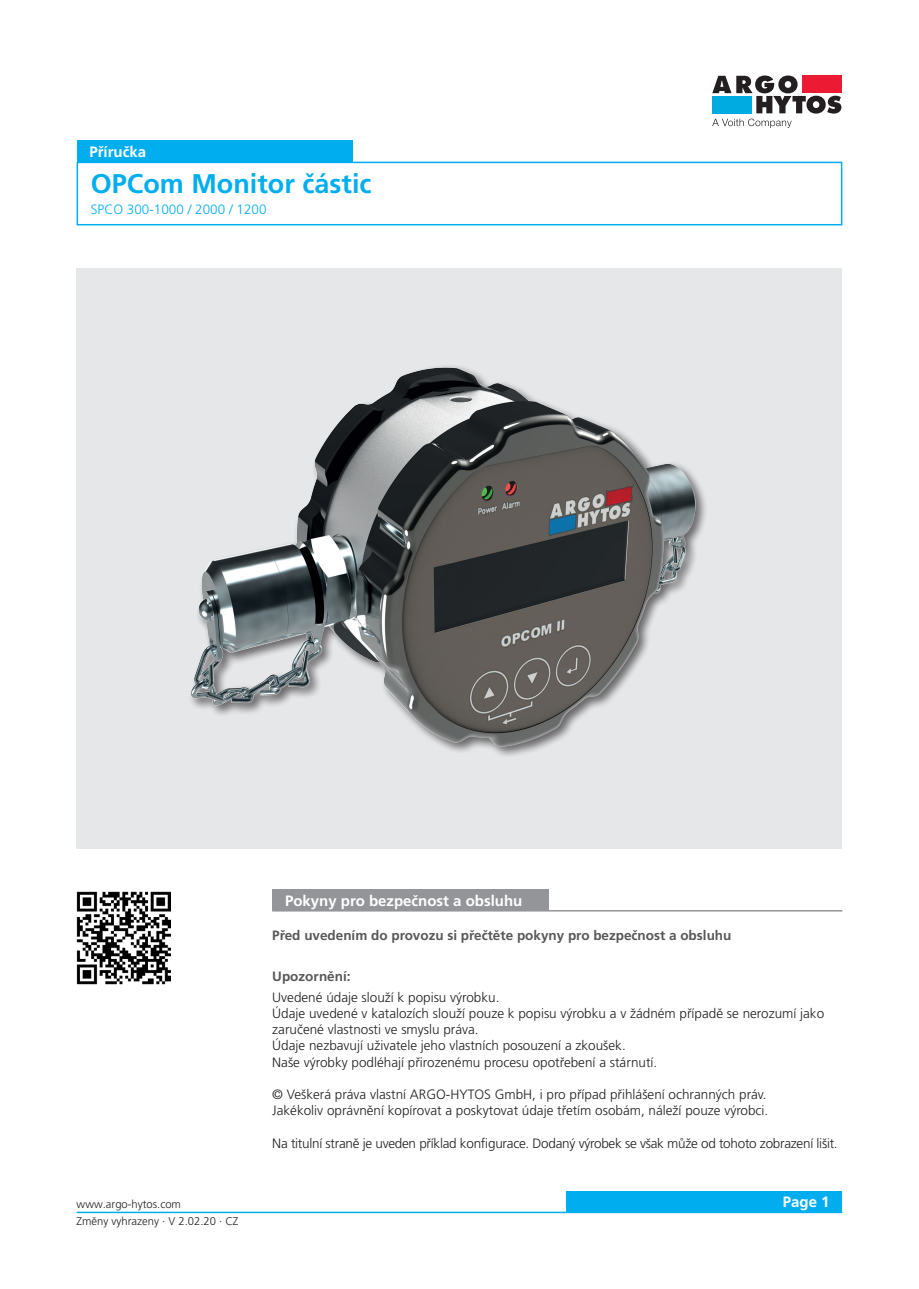
<style>
.page{position:relative;width:919px;height:1289px;background:#fff}
.page>*{position:absolute;margin:0;border:0;box-sizing:border-box;transform-origin:0 0}
._01_Headline_blue{font:700 27px "Frutiger LT Pro";color:#00aeef}
._04_Headline_white{font:700 15px "Frutiger LT Pro";color:#fff}
._06_Copytext{font:300 13.5px/16.2px "Frutiger LT Pro";color:#231f20}
._06_Copytext-2{font:300 13.5px "Frutiger LT Pro";letter-spacing:-.02em;color:#231f20}
._05_Subline_Copytext{font:700 13.5px "Frutiger LT Pro";color:#57585a}
._03_HeadlineCopytext_blue{font:300 13.5px "Frutiger LT Pro";color:#00aeef}
.t1{font:300 11.25px "Frutiger LT Pro";color:#231f20}
</style>
<div class="page">
<div style="left:566px;top:1191px;width:276px;height:21px;background:#00aeef"></div>
<hr style="left:77px;top:1211px;width:765px;height:2px;background:#00aeef">
<svg style="left:712px;top:75px;width:129px;height:53px"></svg>
<div style="left:76px;top:268px;width:765px;height:580px;background:#e6e7e9"></div>
<img style="left:191px;top:366px;width:515px;height:390px">
<div style="left:272px;top:889px;width:276px;height:21px;background:#939598"></div>
<hr style="left:272px;top:910px;width:570px;height:1px;background:#939598">
<div style="left:77px;top:162px;width:765px;height:63px;border:2px solid #00aeef"></div>
<div style="left:77px;top:140px;width:275px;height:22px;background:#00aeef"></div>
<img style="left:77px;top:891px;width:93px;height:93px">
<p class="_04_Headline_white" style="left:89px;top:143px;width:58px">Příručka</p>
<p class="_01_Headline_blue" style="left:91px;top:168px;width:282px">OPCom Monitor částic</p>
<p class="_03_HeadlineCopytext_blue" style="left:91px;top:201px;width:177px">SPCO 300-1000 / 2000 / 1200</p>
<p class="_04_Headline_white" style="left:285px;top:891px;width:239px">Pokyny pro bezpečnost a obsluhu</p>
<p class="_05_Subline_Copytext" style="left:272px;top:927px;width:460px">Před uvedením do provozu si přečtěte pokyny pro bezpečnost a obsluhu</p>
<p class="_05_Subline_Copytext" style="left:272px;top:968px;width:80px">Upozornění:</p>
<p class="_06_Copytext" style="left:272px;top:989px;width:229px">Uvedené údaje slouží k popisu výrobku.</p>
<p class="_06_Copytext" style="left:272px;top:1005px;width:553px">Údaje uvedené v katalozích slouží pouze k popisu výrobku a v žádném případě se nerozumí jako zaručené vlastnosti ve smyslu práva.<br>Údaje nezbavují uživatele jeho vlastních posouzení a zkoušek.<br>Naše výrobky podléhají přirozenému procesu opotřebení a stárnutí.</p>
<p class="_06_Copytext" style="left:272px;top:1086px;width:497px">© Veškerá práva vlastní ARGO-HYTOS GmbH, i pro případ přihlášení ochranných práv.<br>Jakékoliv oprávnění kopírovat a poskytovat údaje třetím osobám, náleží pouze výrobci.</p>
<p class="_06_Copytext-2" style="left:272px;top:1135px;width:567px">Na titulní straně je uveden příklad konfigurace. Dodaný výrobek se však může od tohoto zobrazení lišit.</p>
<p class="t1" style="left:77px;top:1197px;width:106px">www.argo-hytos.com</p>
<p class="_04_Headline_white" style="left:782px;top:1193px;width:48px">Page 1</p>
<p class="t1" style="left:77px;top:1214px;width:163px">Změny vyhrazeny · V 2.02.20 · CZ</p>
</div>
